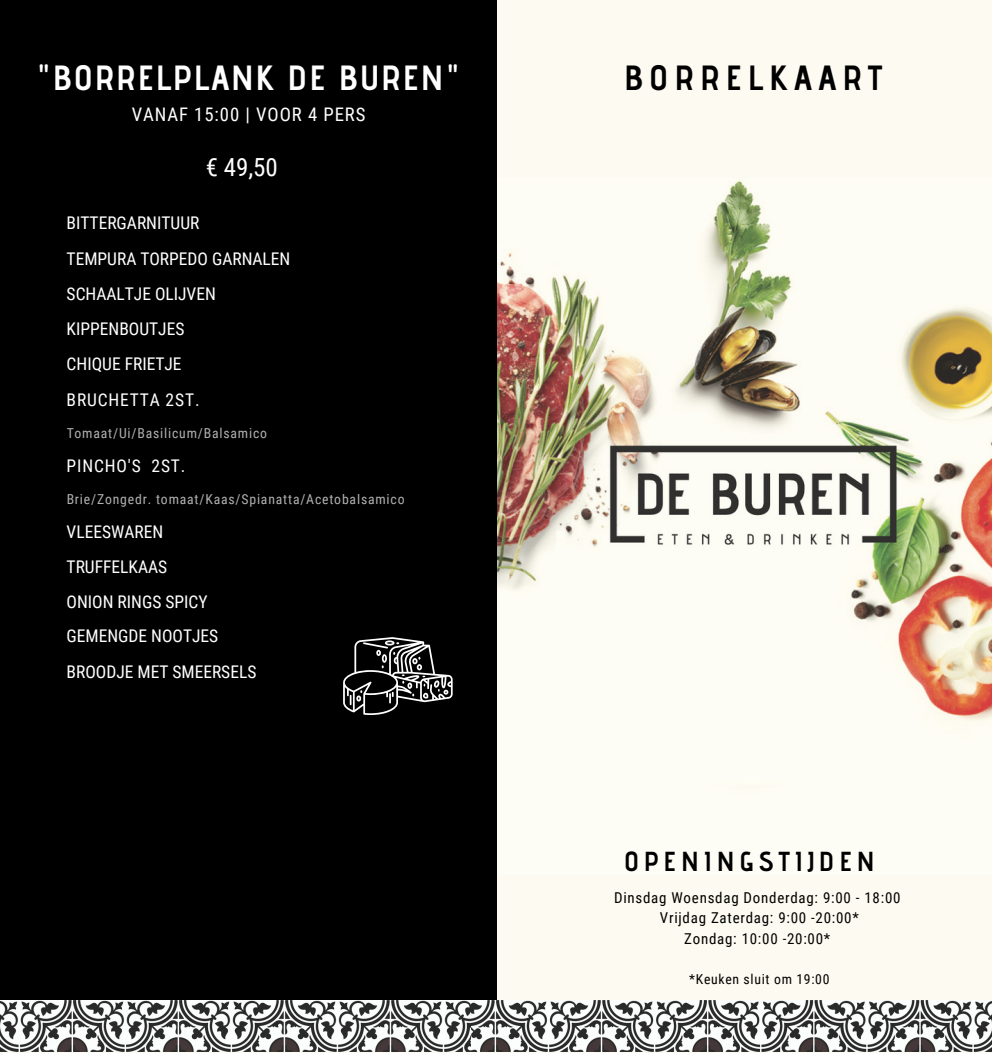
<style>
.page{position:relative;width:992px;height:1053px;background:#fdfbf1}
.page>*{position:absolute;margin:0;border:0;box-sizing:border-box;transform-origin:0 0}
.t1{font:700 35px "Advent Pro";letter-spacing:.05em;color:#fff}
.t2{font:700 35px "Advent Pro";letter-spacing:.17em;color:#000}
.t3{font:700 27.5px "Advent Pro";letter-spacing:.17em;color:#000}
.t4{font:25px "Roboto Condensed";color:#fff}
.t5{font:18.75px "Roboto Condensed";letter-spacing:.05em;color:#fff}
.t6{font:17.5px/35.1px "Roboto Condensed";color:#fff}
.t7{font:17.5px "Roboto Condensed";letter-spacing:.05em;color:#fff}
.t8{font:15px/20.6px "Roboto Condensed";letter-spacing:.05em;color:#000;text-align:center}
.t9{font:13.75px "Roboto Condensed";letter-spacing:.06em;color:#fff}
.t10{font:13.75px "Roboto Condensed";letter-spacing:.05em;color:#000}
</style>
<div class="page">
<img style="left:496px;top:179px;width:496px;height:696px">
<div style="left:0;top:0;width:496px;height:1051px;background:#000"></div>
<img style="left:0;top:1000px;width:992px;height:52px">
<svg style="left:343px;top:637px;width:110px;height:78px"></svg>
<h1 class="t1" style="left:36px;top:57px;width:425px">"BORRELPLANK DE BUREN"</h1>
<p class="t5" style="left:132px;top:104px;width:235px">VANAF 15:00 | VOOR 4 PERS</p>
<h3 class="t4" style="left:206px;top:153px;width:74px">€ 49,50</h3>
<p class="t6" style="left:67px;top:206px;width:134px">BITTERGARNITUUR</p>
<p class="t6" style="left:67px;top:241px;width:225px">TEMPURA TORPEDO GARNALEN</p>
<p class="t6" style="left:67px;top:276px;width:151px">SCHAALTJE OLIJVEN<br>KIPPENBOUTJES</p>
<p class="t6" style="left:67px;top:346px;width:116px">CHIQUE FRIETJE</p>
<p class="t7" style="left:67px;top:389px;width:134px">BRUCHETTA 2ST.</p>
<p class="t9" style="left:67px;top:425px;width:202px">Tomaat/Ui/Basilicum/Balsamico</p>
<p class="t7" style="left:67px;top:456px;width:120px">PINCHO'S 2ST.</p>
<p class="t9" style="left:67px;top:492px;width:339px">Brie/Zongedr. tomaat/Kaas/Spianatta/Acetobalsamico</p>
<p class="t6" style="left:67px;top:514px;width:98px">VLEESWAREN</p>
<p class="t6" style="left:67px;top:549px;width:102px">TRUFFELKAAS</p>
<p class="t6" style="left:67px;top:584px;width:142px">ONION RINGS SPICY</p>
<p class="t6" style="left:67px;top:619px;width:153px">GEMENGDE NOOTJES</p>
<p class="t6" style="left:67px;top:654px;width:191px">BROODJE MET SMEERSELS</p>
<h1 class="t2" style="left:624px;top:57px;width:260px">BORRELKAART</h1>
<h2 class="t3" style="left:624px;top:844px;width:252px">OPENINGSTIJDEN</h2>
<p class="t8" style="left:614px;top:887px;width:288px">Dinsdag Woensdag Donderdag: 9:00 - 18:00<br>Vrijdag Zaterdag: 9:00 -20:00*<br>Zondag: 10:00 -20:00*</p>
<p class="t10" style="left:689px;top:971px;width:142px">*Keuken sluit om 19:00</p>
</div>
